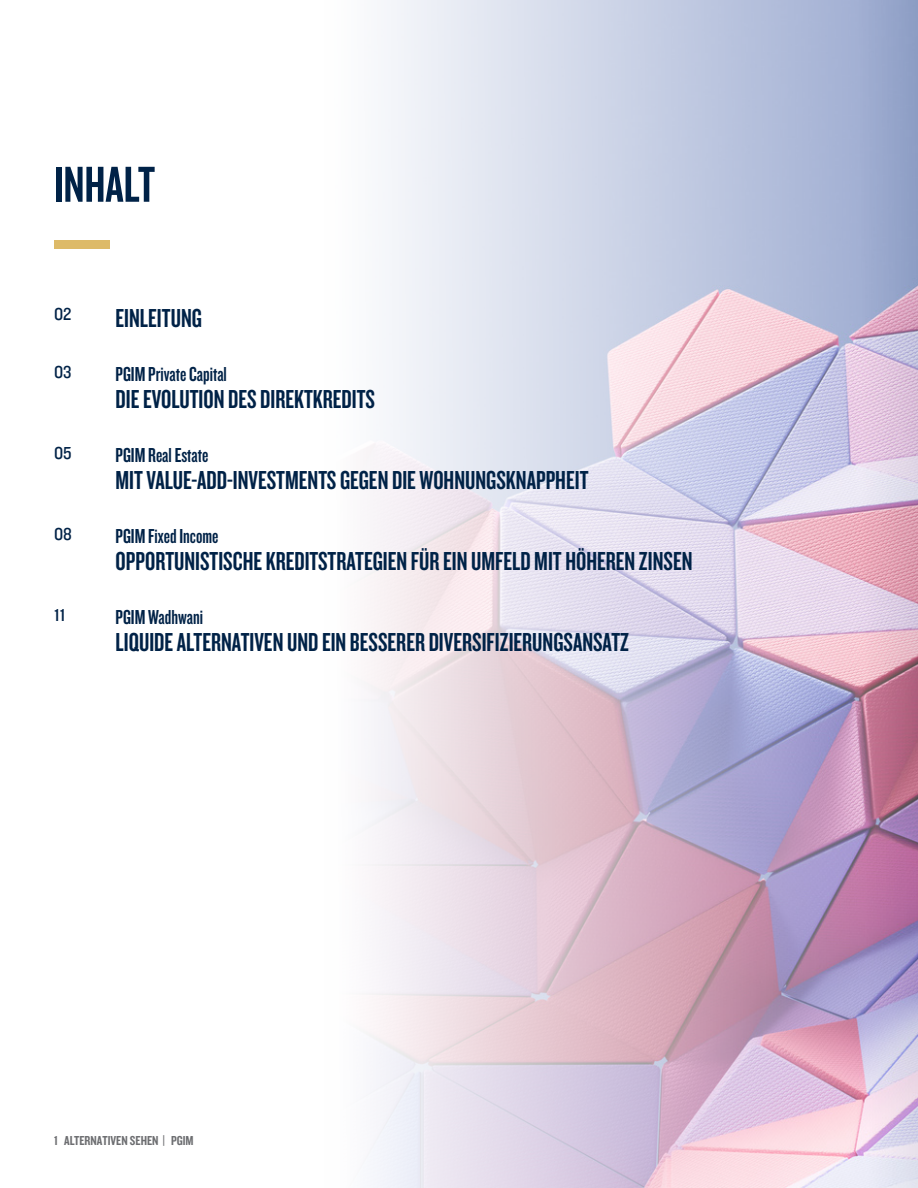
<style>
.page{position:relative;width:918px;height:1188px;background:#fff}
.page>*{position:absolute;margin:0;border:0;box-sizing:border-box;transform-origin:0 0}
.t1{font:52.5px "Knockout HTF48 Featherweight";color:#002247}
.t2{font:27px "Knockout HTF48 Featherweight";color:#002247}
.t3{font:21px "Knockout HTF48 Featherweight";color:#002247}
.t4{font:18px "Knockout 30 Junior Welterwt";color:#002247}
.t5{font:13.5px "Knockout 49 Liteweight";color:#6d6e71}
</style>
<div class="page">
<img style="left:366px;top:0;width:433px;height:1188px">
<img style="left:799px;top:0;width:119px;height:1188px">
<div style="left:54px;top:241px;width:55px;height:8px;background:#ddba68"></div>
<p class="t1" style="left:54px;top:158px;width:103px">INHALT</p>
<p class="t4" style="left:54px;top:302px;width:19px">02</p>
<p class="t2" style="left:116px;top:305px;width:88px">EINLEITUNG</p>
<p class="t4" style="left:54px;top:360px;width:19px">03</p>
<p class="t3" style="left:116px;top:363px;width:113px">PGIM Private Capital</p>
<p class="t2" style="left:116px;top:385px;width:261px">DIE EVOLUTION DES DIREKTKREDITS</p>
<p class="t4" style="left:54px;top:441px;width:19px">05</p>
<p class="t3" style="left:116px;top:444px;width:94px">PGIM Real Estate</p>
<p class="t2" style="left:116px;top:466px;width:474px">MIT VALUE-ADD-INVESTMENTS GEGEN DIE WOHNUNGSKNAPPHEIT</p>
<p class="t4" style="left:54px;top:522px;width:19px">08</p>
<p class="t3" style="left:116px;top:525px;width:104px">PGIM Fixed Income</p>
<p class="t2" style="left:116px;top:547px;width:579px">OPPORTUNISTISCHE KREDITSTRATEGIEN FÜR EIN UMFELD MIT HÖHEREN ZINSEN</p>
<p class="t4" style="left:54px;top:603px;width:13px">11</p>
<p class="t3" style="left:116px;top:606px;width:89px">PGIM Wadhwani</p>
<p class="t2" style="left:116px;top:628px;width:515px">LIQUIDE ALTERNATIVEN UND EIN BESSERER DIVERSIFIZIERUNGSANSATZ</p>
<p class="t5" style="left:54px;top:1132px;width:141px">1 ALTERNATIVEN SEHEN | PGIM</p>
</div>
